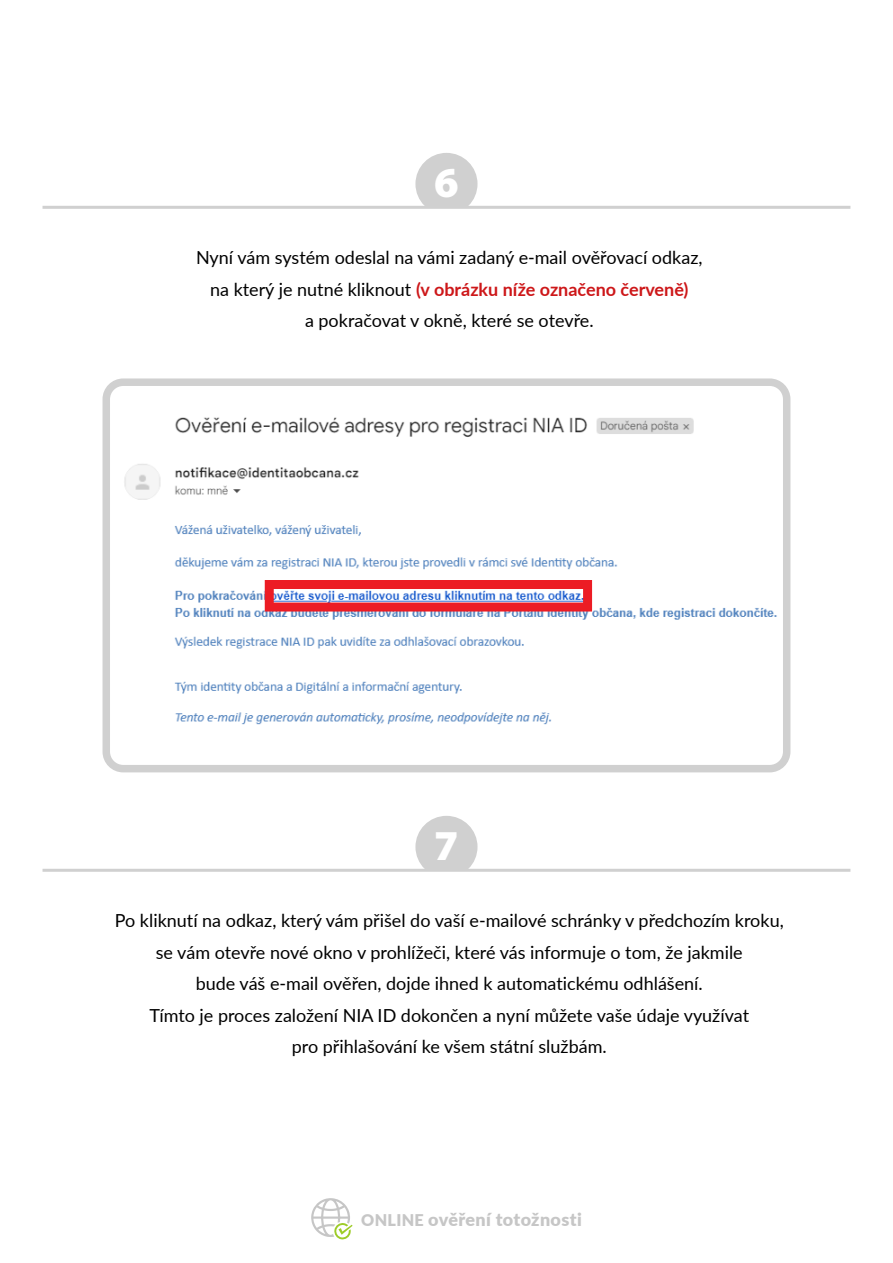
<style>
.page{position:relative;width:893px;height:1263px;background:#fff}
.page>*{position:absolute;margin:0;border:0;box-sizing:border-box;transform-origin:0 0}
.t1{font:900 42.75px "Myriad Pro";color:#fff}
.t2{font:18px/31.5px "Lato";color:#000;text-align:center}
.t3{font:900 18px "Lato";letter-spacing:.02em;color:#c6c6c6}
.s1{font-weight:700;color:#cd1719}
.s2{font-size:16.2px}
</style>
<div class="page">
<div style="left:415px;top:153px;width:62px;height:62px;background:#d0d0d0;border-radius:50%"></div>
<div style="left:404px;top:207px;width:85px;height:43px;background:#fff"></div>
<hr style="left:43px;top:206px;width:807px;height:3px;background:#d0d0d0">
<div style="left:415px;top:816px;width:62px;height:62px;background:#d0d0d0;border-radius:50%"></div>
<div style="left:404px;top:870px;width:85px;height:43px;background:#fff"></div>
<hr style="left:43px;top:869px;width:807px;height:3px;background:#d0d0d0">
<img style="left:112px;top:387px;width:669px;height:376px">
<div style="left:103px;top:378px;width:687px;height:394px;border:8px solid #d0d0d0;border-radius:17px"></div>
<svg style="left:311px;top:1198px;width:42px;height:42px"></svg>
<h1 class="t1" style="left:434px;top:154px;width:26px">6</h1>
<p class="t2" style="left:196px;top:241px;width:508px">Nyní vám systém odeslal na vámi zadaný e-mail ověřovací odkaz, na který je nutné kliknout <span class="s1">(v obrázku níže označeno červeně)<br></span>a pokračovat v okně, které se otevře.</p>
<h1 class="t1" style="left:434px;top:817px;width:26px">7</h1>
<p class="t2" style="left:115px;top:904px;width:670px">Po kliknutí na odkaz, který vám přišel do vaší e-mailové schránky v předchozím kroku, se vám otevře nové okno v prohlížeči, které vás informuje o tom, že jakmile<br>bude váš e-mail ověřen, dojde ihned k automatickému odhlášení.<br>Tímto je proces založení NIA ID dokončen a nyní můžete vaše údaje využívat<br>pro přihlašování ke všem státní službám.</p>
<p class="t3" style="left:361px;top:1206px;width:222px"><span class="s2">ONLINE</span> ověření totožnosti</p>
</div>
